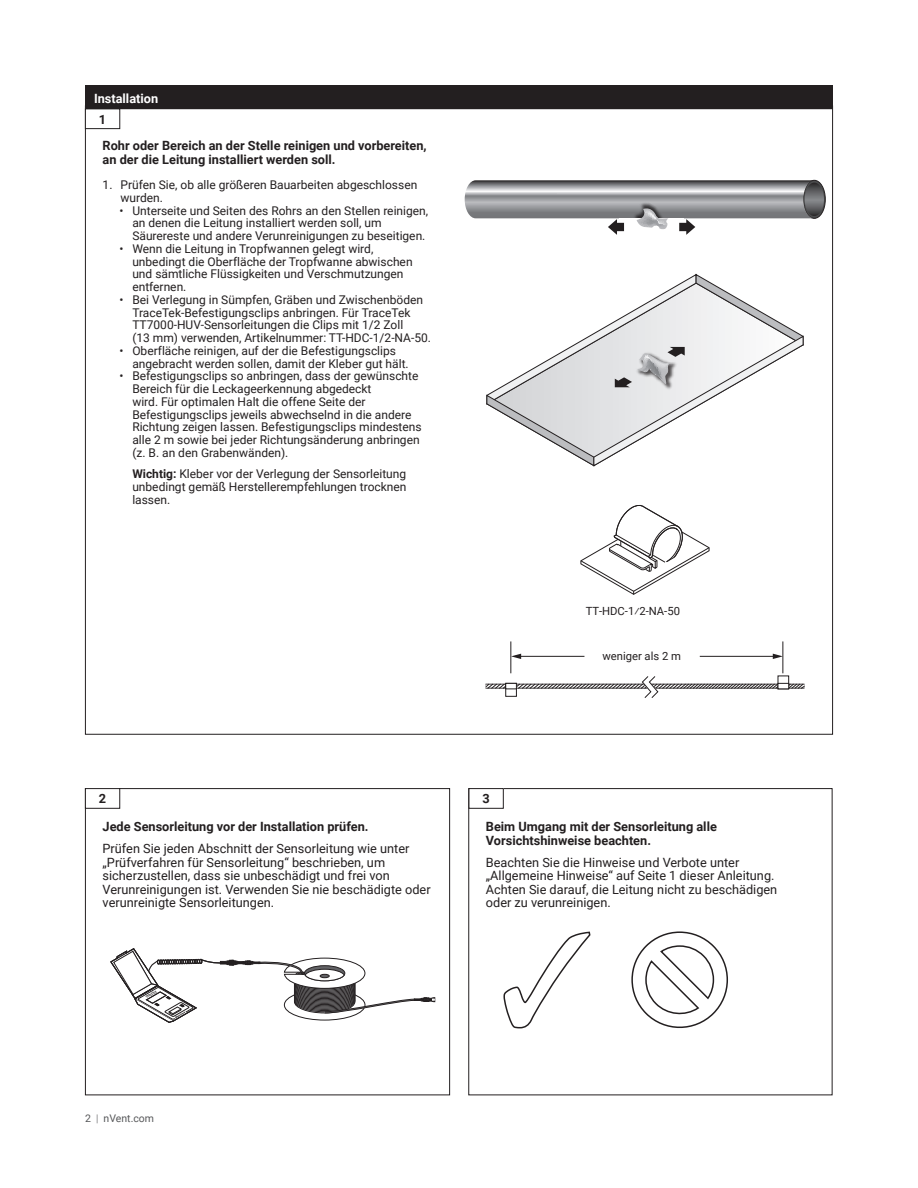
<style>
.page{position:relative;width:918px;height:1188px;background:#fff}
.page>*{position:absolute;margin:0;border:0;box-sizing:border-box;transform-origin:0 0}
.t1{font:12.75px/13.5px "Roboto";color:#231f20}
.t2{font:700 12.75px/26.7px "Roboto";color:#231f20}
.t3{font:700 12.75px "Roboto";color:#fff}
.t4{font:12px/12.8px "Roboto";color:#231f20}
.t5{font:11.25px "Roboto";color:#231f20}
.t6{font:10.5px "Roboto";color:#57585a}
.t7{font:italic 700 3.3px "Roboto";color:#231f20;scale:.74 1}
.s1{font-weight:700}
.s2{font-weight:300}
</style>
<div class="page">
<div style="left:803px;top:180px;width:23px;height:39px;border:1px solid #231f20;border-radius:50%"></div>
<svg style="left:465px;top:180px;width:359px;height:55px"></svg>
<svg style="left:486px;top:274px;width:318px;height:192px"></svg>
<hr style="left:511px;top:641px;width:1px;height:32px;background:#231f20">
<hr style="left:783px;top:641px;width:1px;height:32px;background:#231f20">
<hr style="left:515px;top:656px;width:69px;height:1px;background:#231f20">
<hr style="left:700px;top:656px;width:78px;height:1px;background:#231f20">
<svg style="left:773px;top:654px;width:10px;height:5px"></svg>
<svg style="left:511px;top:654px;width:10px;height:5px"></svg>
<svg style="left:485px;top:676px;width:320px;height:22px"></svg>
<svg style="left:580px;top:505px;width:130px;height:90px"></svg>
<div style="left:85px;top:85px;width:748px;height:21px;background:#231f20"></div>
<div style="left:85px;top:91px;width:748px;height:18px;background:#231f20"></div>
<div style="left:85px;top:109px;width:35px;height:20px;border:1px solid #231f20"></div>
<svg style="left:110px;top:948px;width:325px;height:75px"></svg>
<div style="left:85px;top:788px;width:365px;height:307px;border:1px solid #231f20"></div>
<div style="left:85px;top:788px;width:35px;height:21px;border:1px solid #231f20"></div>
<svg style="left:631px;top:931px;width:97px;height:97px"></svg>
<svg style="left:503px;top:931px;width:88px;height:98px"></svg>
<div style="left:468px;top:788px;width:365px;height:307px;border:1px solid #231f20"></div>
<div style="left:469px;top:788px;width:35px;height:21px;border:1px solid #231f20"></div>
<p class="t3" style="left:94px;top:90px;width:66px">Installation</p>
<p class="t2" style="left:99px;top:105px;width:329px">1<br>Rohr oder Bereich an der Stelle reinigen und vorbereiten,</p>
<p class="t2" style="left:103px;top:145px;width:235px">an der die Leitung installiert werden soll.</p>
<p class="t4" style="left:121px;top:178px;width:298px;text-indent:-18px">1. Prüfen Sie, ob alle größeren Bauarbeiten abgeschlossen wurden.</p>
<p class="t4" style="left:132px;top:204px;width:297px;text-indent:-13px">• Unterseite und Seiten des Rohrs an den Stellen reinigen, an denen die Leitung installiert werden soll, um<br>Säurereste und andere Verunreinigungen zu beseitigen.</p>
<p class="t4" style="left:132px;top:242px;width:282px;text-indent:-13px">• Wenn die Leitung in Tropfwannen gelegt wird, unbedingt die Oberfläche der Tropfwanne abwischen und sämtliche Flüssigkeiten und Verschmutzungen entfernen.</p>
<p class="t4" style="left:132px;top:293px;width:300px;text-indent:-13px">• Bei Verlegung in Sümpfen, Gräben und Zwischenböden TraceTek-Befestigungsclips anbringen. Für TraceTek TT7000-HUV-Sensorleitungen die Clips mit 1/2 Zoll<br>(13 mm) verwenden, Artikelnummer: TT-HDC-1/2-NA-50.</p>
<p class="t4" style="left:132px;top:344px;width:278px;text-indent:-13px">• Oberfläche reinigen, auf der die Befestigungsclips angebracht werden sollen, damit der Kleber gut hält.</p>
<p class="t4" style="left:132px;top:369px;width:291px;text-indent:-13px">• Befestigungsclips so anbringen, dass der gewünschte Bereich für die Leckageerkennung abgedeckt<br>wird. Für optimalen Halt die offene Seite der Befestigungsclips jeweils abwechselnd in die andere Richtung zeigen lassen. Befestigungsclips mindestens alle 2 m sowie bei jeder Richtungsänderung anbringen (z. B. an den Grabenwänden).</p>
<p class="t4" style="left:132px;top:467px;width:276px;text-align:justify"><span class="s1">Wichtig:</span> Kleber vor der Verlegung der Sensorleitung unbedingt gemäß Herstellerempfehlungen trocknen lassen.</p>
<p class="t5" style="left:586px;top:603px;width:96px">TT-HDC-1⁄2-NA-50</p>
<p class="t5" style="left:602px;top:648px;width:80px">weniger als 2 m</p>
<p class="t2" style="left:99px;top:785px;width:9px">2</p>
<p class="t2" style="left:103px;top:813px;width:268px">Jede Sensorleitung vor der Installation prüfen.</p>
<p class="t1" style="left:103px;top:842px;width:330px">Prüfen Sie jeden Abschnitt der Sensorleitung wie unter „Prüfverfahren für Sensorleitung“ beschrieben, um sicherzustellen, dass sie unbeschädigt und frei von Verunreinigungen ist. Verwenden Sie nie beschädigte oder verunreinigte Sensorleitungen.</p>
<p class="t7" style="left:145px;top:995px;width:18px;rotate:-29deg">TRACETEK</p>
<p class="t6" style="left:85px;top:1111px;width:71px">2 <span class="s2">|</span> nVent.com</p>
<p class="t2" style="left:482px;top:785px;width:9px">3</p>
<p class="t2" style="left:486px;top:820px;width:233px;line-height:13.5px">Beim Umgang mit der Sensorleitung alle<br>Vorsichtshinweise beachten.</p>
<p class="t1" style="left:486px;top:855px;width:293px">Beachten Sie die Hinweise und Verbote unter „Allgemeine Hinweise“ auf Seite 1 dieser Anleitung.<br>Achten Sie darauf, die Leitung nicht zu beschädigen oder zu verunreinigen.</p>
</div>
